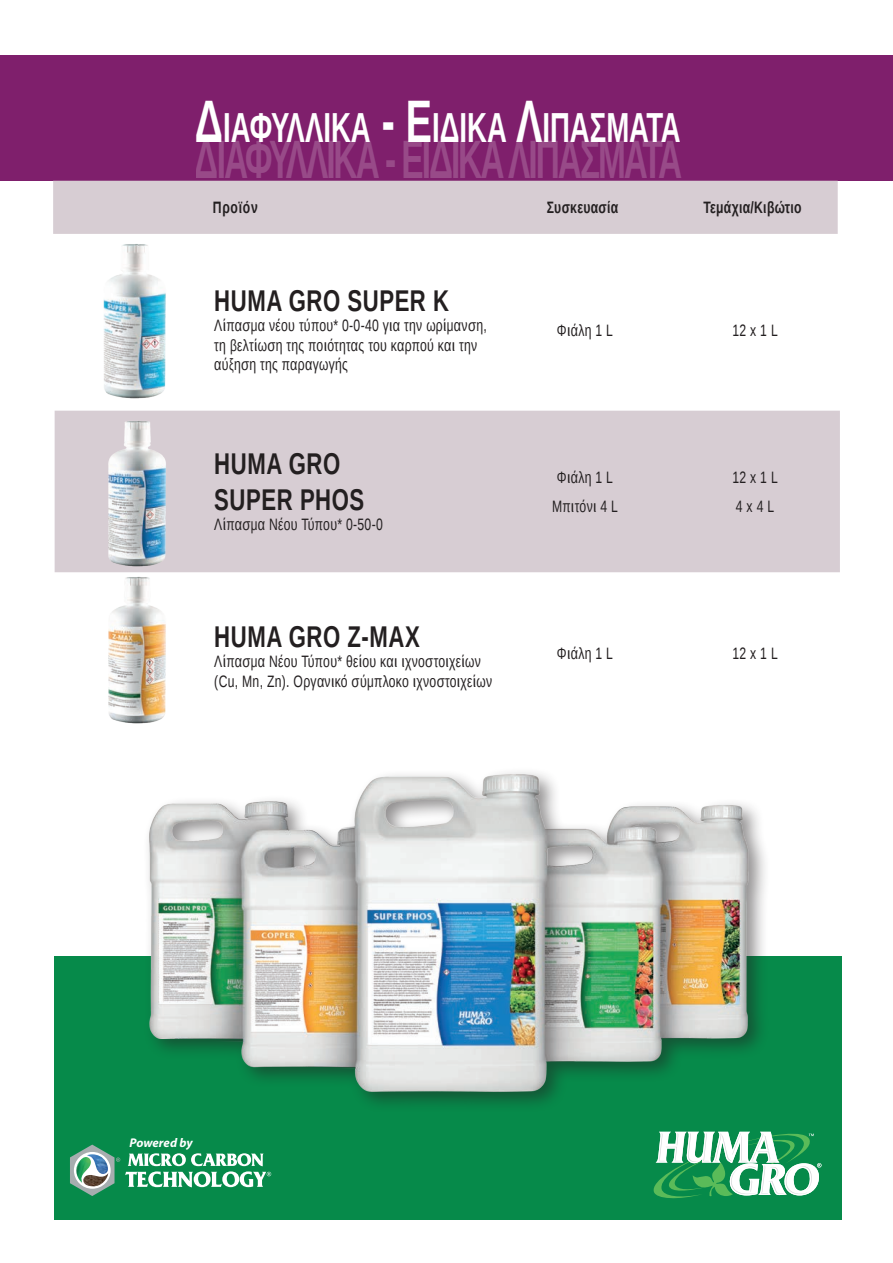
<style>
.page{position:relative;width:893px;height:1263px;background:#fff}
.page>*{position:absolute;margin:0;border:0;box-sizing:border-box;transform-origin:0 0}
.t1{font:700 54px "Liberation Sans Narrow";letter-spacing:-.05em;color:#fff;scale:.75 1}
.t2{font:700 42px "Liberation Sans Narrow";color:#fff;scale:.8 1}
.t3{font:700 30px/36px "Liberation Sans Narrow";letter-spacing:.02em;color:#231f20;scale:.9 1}
.t4{font:16.5px/19.8px "Liberation Sans Narrow";letter-spacing:.02em;color:#231f20;scale:.9 1}
.t5{font:700 16.5px "Liberation Sans Narrow";letter-spacing:.02em;color:#231f20;scale:.9 1}
.t6{font:italic 700 12.6px "Myriad Pro";letter-spacing:-.01em;color:#fff}
.s1{font-size:60px}
</style>
<div class="page">
<div style="left:0;top:55px;width:893px;height:126px;background:#7f1f6c"></div>
<div style="left:55px;top:411px;width:785px;height:161px;background:#d7cdd3"></div>
<div style="left:53px;top:181px;width:785px;height:53px;background:#d7cdd3"></div>
<div style="left:54px;top:956px;width:788px;height:263px;background:#068a4a"></div>
<div style="left:143px;top:767px;width:627px;height:346px;background:#231f20;opacity:.5"></div>
<img style="left:143px;top:767px;width:616px;height:331px">
<svg style="left:653px;top:1131px;width:168px;height:68px"></svg>
<svg style="left:70px;top:1144px;width:201px;height:52px"></svg>
<img style="left:103px;top:244px;width:63px;height:155px">
<img style="left:104px;top:418px;width:65px;height:149px">
<img style="left:108px;top:577px;width:58px;height:146px">
<h2 class="t2" style="left:195px;top:98px;width:609px"><span class="s1">Δ</span>ιαφυλλικά <span class="s1">- Ε</span>ιδικά <span class="s1">Λ</span>ιπάσματα</h2>
<h1 class="t1" style="left:195px;top:123px;width:651px">ΔΙΑΦΥΛΛΙΚΆ - ΕΙΔΙΚΆ ΛΙΠΆΣΜΑΤΑ</h1>
<p class="t5" style="left:213px;top:196px;width:52px">Προϊόν</p>
<p class="t5" style="left:547px;top:196px;width:81px">Συσκευασία</p>
<p class="t5" style="left:703px;top:196px;width:111px">Τεμάχια/Κιβώτιο</p>
<h3 class="t3" style="left:214px;top:282px;width:262px">HUMA GRO SUPER K</h3>
<p class="t4" style="left:214px;top:316px;width:304px">Λίπασμα νέου τύπου* 0-0-40 για την ωρίμανση, τη βελτίωση της ποιότητας του καρπού και την αύξηση της παραγωγής</p>
<p class="t4" style="left:557px;top:321px;width:64px">Φιάλη 1 L</p>
<p class="t4" style="left:732px;top:321px;width:52px">12 x 1 L</p>
<h3 class="t3" style="left:214px;top:445px;width:168px">HUMA GRO<br>SUPER PHOS</h3>
<p class="t4" style="left:214px;top:515px;width:189px">Λίπασμα Νέου Τύπου* 0-50-0</p>
<p class="t4" style="left:552px;top:464px;width:75px;line-height:28.3px">Φιάλη 1 L<br>Μπιτόνι 4 L</p>
<p class="t4" style="left:732px;top:464px;width:52px;line-height:28.3px">12 x 1 L<br>4 x 4 L</p>
<h3 class="t3" style="left:214px;top:618px;width:230px">HUMA GRO Z-MAX</h3>
<p class="t4" style="left:214px;top:652px;width:310px">Λίπασμα Νέου Τύπου* θείου και ιχνοστοιχείων (Cu, Mn, Zn). Οργανικό σύμπλοκο ιχνοστοιχείων</p>
<p class="t4" style="left:557px;top:644px;width:64px">Φιάλη 1 L</p>
<p class="t4" style="left:732px;top:644px;width:52px">12 x 1 L</p>
<p class="t6" style="left:129px;top:1134px;width:65px">Powered by</p>
</div>
